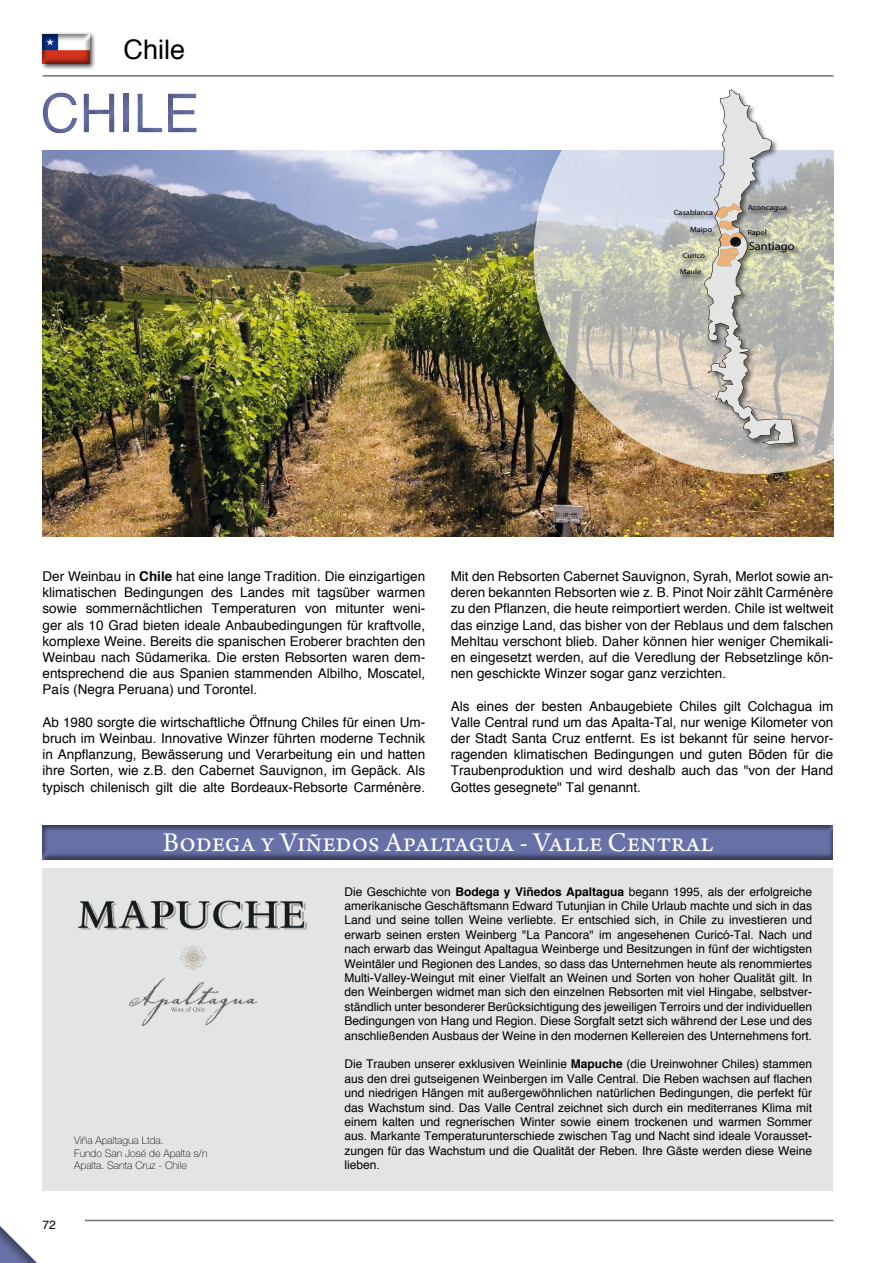
<style>
.page{position:relative;width:893px;height:1263px;background:#fff}
.page>*{position:absolute;margin:0;border:0;box-sizing:border-box;transform-origin:0 0}
.t1{font:54px "Helvetica";color:#6871a7}
.t2{font:28.5px "Arno Pro";color:#fff}
.t3{font:27px "Helvetica";color:#000}
.t4{font:13.5px/16.2px "Helvetica";color:#000;text-align:justify}
.t5{font:12px/14.4px "Helvetica";color:#000;text-align:justify}
.t6{font:11.4px "Myriad";color:#000;scale:1.1 1}
.t7{font:100 10.5px "Helvetica Neue LT Pro";color:#000}
.t8{font:7.5px "Myriad";color:#000;scale:1.1 1}
.s1{font-weight:700}
</style>
<div class="page">
<div style="left:40px;top:31px;width:56px;height:39px;background:#000;opacity:.75"></div>
<div style="left:42px;top:33px;width:49px;height:33px;background:#000;opacity:.5"></div>
<hr style="left:85px;top:1220px;width:748px;height:1px;background:#707172">
<img style="left:43px;top:151px;width:790px;height:386px">
<div style="left:28px;top:73px;width:184px;height:79px;background:#000;opacity:.5"></div>
<img style="left:534px;top:75px;width:300px;height:399px">
<div style="left:673px;top:89px;width:128px;height:363px;background:#000;opacity:.5"></div>
<svg style="left:704px;top:89px;width:91px;height:356px;background:#c9c8c1"></svg>
<div style="left:43px;top:868px;width:790px;height:323px;background:#e3e4e4"></div>
<div style="left:42px;top:823px;width:793px;height:38px;background:#000;opacity:.5"></div>
<svg style="left:0;top:1226px;width:37px;height:37px"></svg>
<hr style="left:43px;top:75px;width:790px;height:2px;background:#707172">
<img style="left:78px;top:900px;width:229px;height:31px">
<img style="left:129px;top:945px;width:128px;height:81px">
<p class="t3" style="left:124px;top:29px;width:63px">Chile</p>
<h1 class="t1" style="left:40px;top:72px;width:161px">CHILE</h1>
<p class="t8" style="left:674px;top:209px;width:37px">Casablanca</p>
<p class="t8" style="left:690px;top:226px;width:22px">Maipo</p>
<p class="t8" style="left:683px;top:251px;width:22px">Curico</p>
<p class="t8" style="left:680px;top:268px;width:21px">Maule</p>
<p class="t8" style="left:748px;top:204px;width:37px">Aconcagua</p>
<p class="t8" style="left:747px;top:229px;width:19px">Rapel</p>
<p class="t6" style="left:749px;top:241px;width:43px">Santiago</p>
<p class="t4" style="left:43px;top:569px;width:384px">Der Weinbau in <span class="s1">Chile</span> hat eine lange Tradition. Die einzigartigen klimatischen Bedingungen des Landes mit tagsüber warmen sowie sommernächtlichen Temperaturen von mitunter weni&shy;ger als 10 Grad bieten ideale Anbaubedingungen für kraftvolle, komplexe Weine. Bereits die spanischen Eroberer brachten den Weinbau nach Südamerika. Die ersten Rebsorten waren dem&shy;entsprechend die aus Spanien stammenden Albilho, Moscatel, País (Negra Peruana) und Torontel.</p>
<p class="t4" style="left:43px;top:714px;width:384px">Ab 1980 sorgte die wirtschaftliche Öffnung Chiles für einen Um&shy;bruch im Weinbau. Innovative Winzer führten moderne Technik in Anpflanzung, Bewässerung und Verarbeitung ein und hatten ihre Sorten, wie z.B. den Cabernet Sauvignon, im Gepäck. Als typisch chilenisch gilt die alte Bordeaux-Rebsorte Carménère.</p>
<p class="t4" style="left:451px;top:569px;width:384px">Mit den Rebsorten Cabernet Sauvignon, Syrah, Merlot sowie an&shy;deren bekannten Rebsorten wie z. B. Pinot Noir zählt Carménère zu den Pflanzen, die heute reimportiert werden. Chile ist weltweit das einzige Land, das bisher von der Reblaus und dem falschen Mehltau verschont blieb. Daher können hier weniger Chemikali&shy;en eingesetzt werden, auf die Veredlung der Rebsetzlinge kön&shy;nen geschickte Winzer sogar ganz verzichten.</p>
<p class="t4" style="left:451px;top:698px;width:384px">Als eines der besten Anbaugebiete Chiles gilt Colchagua im Valle Central rund um das Apalta-Tal, nur wenige Kilometer von der Stadt Santa Cruz entfernt. Es ist bekannt für seine hervor&shy;ragenden klimatischen Bedingungen und guten Böden für die Traubenproduktion und wird deshalb auch das "von der Hand Gottes gesegnete" Tal genannt.</p>
<p class="t2" style="left:163px;top:826px;width:552px">Bodega y Viñedos Apaltagua - Valle Central</p>
<p class="t5" style="left:344px;top:884px;width:469px">Die Geschichte von <span class="s1">Bodega y Viñedos Apaltagua</span> begann 1995, als der erfolgreiche amerikanische Geschäftsmann Edward Tutunjian in Chile Urlaub machte und sich in das Land und seine tollen Weine verliebte. Er entschied sich, in Chile zu investieren und erwarb seinen ersten Weinberg "La Pancora" im angesehenen Curicó-Tal. Nach und nach erwarb das Weingut Apaltagua Weinberge und Besitzungen in fünf der wichtigsten Weintäler und Regionen des Landes, so dass das Unternehmen heute als renommiertes Multi-Valley-Weingut mit einer Vielfalt an Weinen und Sorten von hoher Qualität gilt. In den Weinbergen widmet man sich den einzelnen Rebsorten mit viel Hingabe, selbstver&shy;ständlich unter besonderer Berücksichtigung des jeweiligen Terroirs und der individuellen Bedingungen von Hang und Region. Diese Sorgfalt setzt sich während der Lese und des anschließenden Ausbaus der Weine in den modernen Kellereien des Unternehmens fort.</p>
<p class="t5" style="left:344px;top:1057px;width:469px">Die Trauben unserer exklusiven Weinlinie <span class="s1">Mapuche</span> (die Ureinwohner Chiles) stammen aus den drei gutseigenen Weinbergen im Valle Central. Die Reben wachsen auf flachen und niedrigen Hängen mit außergewöhnlichen natürlichen Bedingungen, die perfekt für das Wachstum sind. Das Valle Central zeichnet sich durch ein mediterranes Klima mit einem kalten und regnerischen Winter sowie einem trockenen und warmen Sommer aus. Markante Temperaturunterschiede zwischen Tag und Nacht sind ideale Vorausset&shy;zungen für das Wachstum und die Qualität der Reben. Ihre Gäste werden diese Weine lieben.</p>
<p class="t7" style="left:74px;top:1134px;width:91px">Viña Apaltagua Ltda.</p>
<p class="t7" style="left:74px;top:1147px;width:135px">Fundo San José de Apalta s/n</p>
<p class="t7" style="left:74px;top:1159px;width:114px">Apalta. Santa Cruz - Chile</p>
<p class="t5" style="left:43px;top:1218px;width:15px">72</p>
</div>
